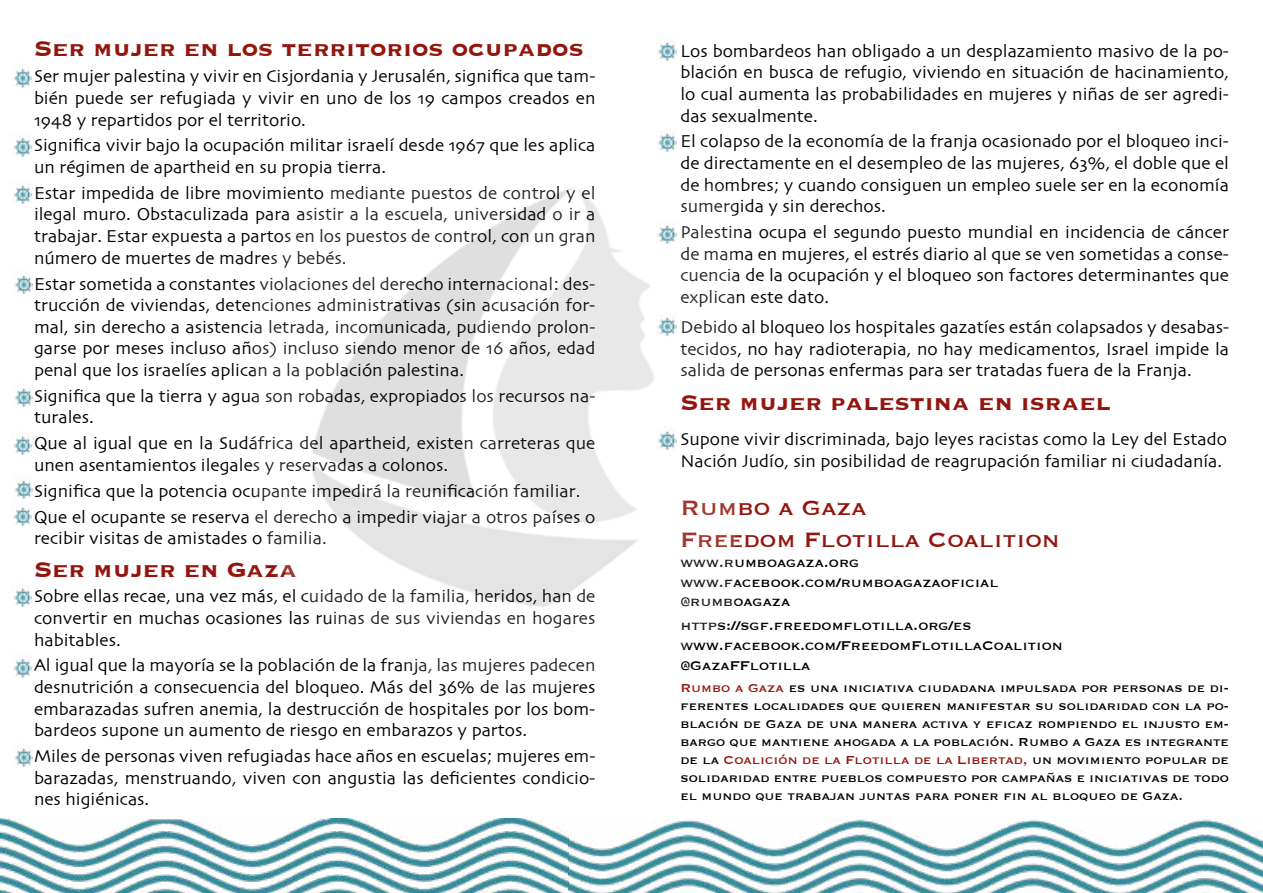
<style>
.page{position:relative;width:1263px;height:893px;background:#fff}
.page>*{position:absolute;margin:0;border:0;box-sizing:border-box;transform-origin:0 0}
.t1{font:700 27px "Copperplate";color:#94150d}
.t2{font:27px/32.4px "Copperplate";color:#94150d}
.t3{font:18px/21.6px "Skia Regular 1 1";color:#000;text-align:justify}
.t4{font:16.5px/19.8px "Copperplate";color:#000}
.t5{font:15px/18px "Copperplate";color:#000;text-align:justify}
.s1{color:#94150d}
</style>
<div class="page">
<img style="left:0;top:818px;width:1263px;height:75px">
<img style="left:312px;top:188px;width:365px;height:419px">
<img style="left:13px;top:68px;width:19px;height:20px">
<img style="left:13px;top:137px;width:19px;height:20px">
<img style="left:13px;top:185px;width:19px;height:19px">
<img style="left:14px;top:748px;width:19px;height:19px">
<img style="left:14px;top:275px;width:19px;height:19px">
<img style="left:14px;top:388px;width:19px;height:19px">
<img style="left:13px;top:436px;width:19px;height:19px">
<img style="left:14px;top:480px;width:19px;height:19px">
<img style="left:13px;top:507px;width:19px;height:19px">
<img style="left:13px;top:588px;width:19px;height:19px">
<img style="left:13px;top:658px;width:19px;height:20px">
<img style="left:657px;top:42px;width:19px;height:19px">
<img style="left:657px;top:133px;width:19px;height:19px">
<img style="left:657px;top:313px;width:19px;height:24px">
<img style="left:657px;top:426px;width:19px;height:25px">
<img style="left:657px;top:220px;width:19px;height:24px">
<h1 class="t1" style="left:34px;top:31px;width:551px">Ser mujer en los territorios ocupados</h1>
<p class="t3" style="left:34px;top:67px;width:563px">Ser mujer palestina y vivir en Cisjordania y Jerusalén, significa que tam&shy;bién puede ser refugiada y vivir en uno de los 19 campos creados en 1948 y repartidos por el territorio.</p>
<p class="t3" style="left:34px;top:136px;width:563px">Significa vivir bajo la ocupación militar israelí desde 1967 que les aplica un régimen de apartheid en su propia tierra.</p>
<p class="t3" style="left:34px;top:183px;width:563px">Estar impedida de libre movimiento mediante puestos de control y el ilegal muro. Obstaculizada para asistir a la escuela, universidad o ir a trabajar. Estar expuesta a partos en los puestos de control, con un gran número de muertes de madres y bebés.</p>
<p class="t3" style="left:34px;top:274px;width:563px">Estar sometida a constantes violaciones del derecho internacional: des&shy;trucción de viviendas, detenciones administrativas (sin acusación for&shy;mal, sin derecho a asistencia letrada, incomunicada, pudiendo prolon&shy;garse por meses incluso años) incluso siendo menor de 16 años, edad penal que los israelíes aplican a la población palestina.</p>
<p class="t3" style="left:34px;top:386px;width:563px">Significa que la tierra y agua son robadas, expropiados los recursos na&shy;turales.</p>
<p class="t3" style="left:34px;top:434px;width:563px">Que al igual que en la Sudáfrica del apartheid, existen carreteras que unen asentamientos ilegales y reservadas a colonos.</p>
<p class="t3" style="left:34px;top:479px;width:563px;line-height:25.8px">Significa que la potencia ocupante impedirá la reunificación familiar.<br>Que el ocupante se reserva el derecho a impedir viajar a otros países o</p>
<p class="t3" style="left:34px;top:528px;width:294px">recibir visitas de amistades o familia.</p>
<h1 class="t1" style="left:34px;top:551px;width:265px">Ser mujer en Gaza</h1>
<p class="t3" style="left:34px;top:587px;width:563px">Sobre ellas recae, una vez más, el cuidado de la familia, heridos, han de convertir en muchas ocasiones las ruinas de sus viviendas en hogares habitables.</p>
<p class="t3" style="left:34px;top:656px;width:563px">Al igual que la mayoría se la población de la franja, las mujeres padecen desnutrición a consecuencia del bloqueo. Más del 36% de las mujeres embarazadas sufren anemia, la destrucción de hospitales por los bom&shy;bardeos supone un aumento de riesgo en embarazos y partos.</p>
<p class="t3" style="left:34px;top:746px;width:563px">Miles de personas viven refugiadas hace años en escuelas; mujeres em&shy;barazadas, menstruando, viven con angustia las deficientes condicio&shy;nes higiénicas.</p>
<p class="t3" style="left:680px;top:41px;width:550px">Los bombardeos han obligado a un desplazamiento masivo de la po&shy;blación en busca de refugio, viviendo en situación de hacinamiento, lo cual aumenta las probabilidades en mujeres y niñas de ser agredi&shy;das sexualmente.</p>
<p class="t3" style="left:680px;top:132px;width:550px">El colapso de la economía de la franja ocasionado por el bloqueo inci&shy;de directamente en el desempleo de las mujeres, 63%, el doble que el de hombres; y cuando consiguen un empleo suele ser en la economía sumergida y sin derechos.</p>
<p class="t3" style="left:680px;top:222px;width:550px">Palestina ocupa el segundo puesto mundial en incidencia de cáncer de mama en mujeres, el estrés diario al que se ven sometidas a conse&shy;cuencia de la ocupación y el bloqueo son factores determinantes que explican este dato.</p>
<p class="t3" style="left:680px;top:317px;width:550px">Debido al bloqueo los hospitales gazatíes están colapsados y desabas&shy;tecidos, no hay radioterapia, no hay medicamentos, Israel impide la salida de personas enfermas para ser tratadas fuera de la Franja.</p>
<h1 class="t1" style="left:680px;top:385px;width:432px">Ser mujer palestina en israel</h1>
<p class="t3" style="left:680px;top:429px;width:548px">Supone vivir discriminada, bajo leyes racistas como la Ley del Estado<br>Nación Judío, sin posibilidad de reagrupación familiar ni ciudadanía.</p>
<h1 class="t2" style="left:680px;top:490px;width:381px">Rumbo a Gaza<br>Freedom Flotilla Coalition</h1>
<p class="t4" style="left:680px;top:551px;width:320px">www.rumboagaza.org www.facebook.com/rumboagazaoficial @rumboagaza</p>
<p class="t4" style="left:680px;top:615px;width:384px">https://sgf.freedomflotilla.org/es www.facebook.com/FreedomFlotillaCoalition @GazaFFlotilla</p>
<p class="t5" style="left:680px;top:678px;width:550px"><span class="s1">Rumbo a Gaza</span> es una iniciativa ciudadana impulsada por personas de di&shy;ferentes localidades que quieren manifestar su solidaridad con la po&shy;blación de Gaza de una manera activa y eficaz rompiendo el injusto em&shy;bargo que mantiene ahogada a la población. Rumbo a Gaza es integrante de la <span class="s1">Coalición de la Flotilla de la Libertad,</span> un movimiento popular de solidaridad entre pueblos compuesto por campañas e iniciativas de todo el mundo que trabajan juntas para poner fin al bloqueo de Gaza.</p>
</div>
